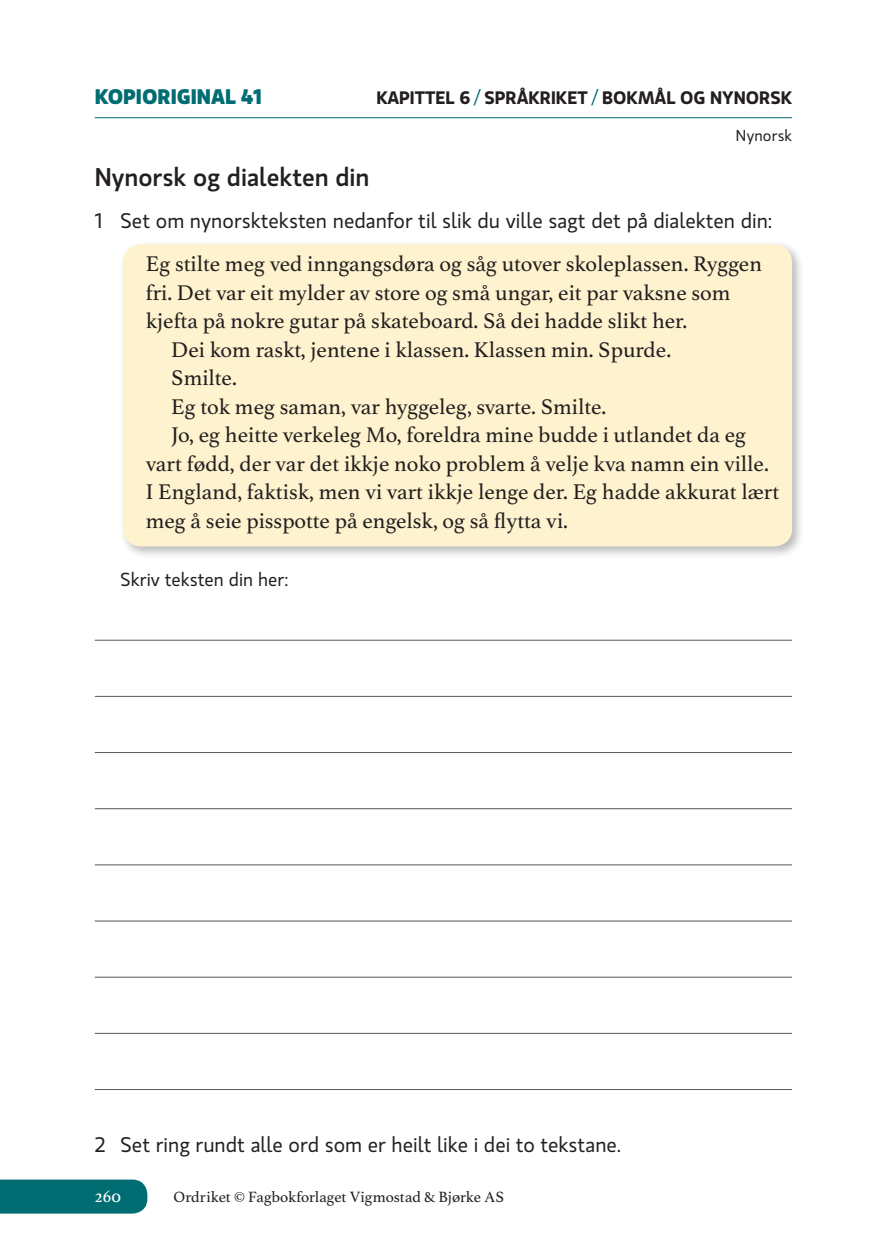
<style>
.page{position:relative;width:889px;height:1259px;background:#fff}
.page>*{position:absolute;margin:0;border:0;box-sizing:border-box;transform-origin:0 0}
.t1{font:500 25.5px "Gloriola Std";color:#231f20}
.t2{font:22.5px "Athelas";color:#231f20}
.t3{font:21px "Gloriola Std";color:#231f20}
.t4{font:700 21px "Gloriola Std";color:#006d73}
.t5{font:18.75px "Gloriola Std";color:#231f20}
.t6{font:600 18px "Gloriola Std";color:#231f20}
.t7{font:18px "Athelas";color:#fff}
.t8{font:15.75px "Athelas";letter-spacing:-.005em;color:#231f20}
.t9{font:15.75px "Gloriola Std";letter-spacing:.01em;color:#231f20}
.s1{font-weight:400;color:#006d73}
</style>
<div class="page">
<div style="left:0;top:1179px;width:147px;height:34px;background:#006d73"></div>
<hr style="left:95px;top:117px;width:697px;height:1px;background:#006d73">
<div style="left:119px;top:240px;width:686px;height:319px;background:#231f20;opacity:.3"></div>
<div style="left:123px;top:244px;width:669px;height:302px;background:#fef3ce;border-radius:18px"></div>
<hr style="left:95px;top:640px;width:697px;height:1px;background:#57585a">
<hr style="left:95px;top:696px;width:697px;height:1px;background:#57585a">
<hr style="left:95px;top:752px;width:697px;height:1px;background:#57585a">
<hr style="left:95px;top:808px;width:697px;height:1px;background:#57585a">
<hr style="left:95px;top:864px;width:697px;height:1px;background:#57585a">
<hr style="left:95px;top:920px;width:697px;height:1px;background:#57585a">
<hr style="left:95px;top:976px;width:697px;height:1px;background:#57585a">
<hr style="left:95px;top:1033px;width:697px;height:1px;background:#57585a">
<hr style="left:95px;top:1089px;width:697px;height:1px;background:#57585a">
<p class="t4" style="left:95px;top:81px;width:169px">KOPIORIGINAL 41</p>
<p class="t6" style="left:377px;top:85px;width:417px">KAPITTEL 6 <span class="s1">/</span> SPRÅKRIKET <span class="s1">/</span> BOKMÅL OG NYNORSK</p>
<p class="t9" style="left:736px;top:125px;width:58px">Nynorsk</p>
<p class="t1" style="left:95px;top:160px;width:276px">Nynorsk og dialekten din</p>
<p class="t3" style="left:95px;top:207px;width:679px">1 Set om nynorskteksten nedanfor til slik du ville sagt det på dialekten din:</p>
<p class="t2" style="left:146px;top:251px;width:618px">Eg stilte meg ved inngangsdøra og såg utover skoleplassen. Ryggen</p>
<p class="t2" style="left:146px;top:280px;width:586px">fri. Det var eit mylder av store og små ungar, eit par vaksne som</p>
<p class="t2" style="left:146px;top:308px;width:543px">kjefta på nokre gutar på skateboard. Så dei hadde slikt her.</p>
<p class="t2" style="left:171px;top:337px;width:501px">Dei kom raskt, jentene i klassen. Klassen min. Spurde.</p>
<p class="t2" style="left:171px;top:365px;width:67px">Smilte.</p>
<p class="t2" style="left:171px;top:394px;width:437px">Eg tok meg saman, var hyggeleg, svarte. Smilte.</p>
<p class="t2" style="left:171px;top:422px;width:576px">Jo, eg heitte verkeleg Mo, foreldra mine budde i utlandet da eg</p>
<p class="t2" style="left:146px;top:451px;width:625px">vart fødd, der var det ikkje noko problem å velje kva namn ein ville.</p>
<p class="t2" style="left:146px;top:479px;width:635px">I England, faktisk, men vi vart ikkje lenge der. Eg hadde akkurat lært</p>
<p class="t2" style="left:146px;top:508px;width:424px">meg å seie pisspotte på engelsk, og så flytta vi.</p>
<p class="t5" style="left:120px;top:567px;width:170px">Skriv teksten din her:</p>
<p class="t3" style="left:95px;top:1130px;width:528px">2 Set ring rundt alle ord som er heilt like i dei to tekstane.</p>
<p class="t7" style="left:95px;top:1186px;width:28px">260</p>
<p class="t8" style="left:173px;top:1187px;width:332px">Ordriket © Fagbokforlaget Vigmostad &amp; Bjørke AS</p>
</div>
